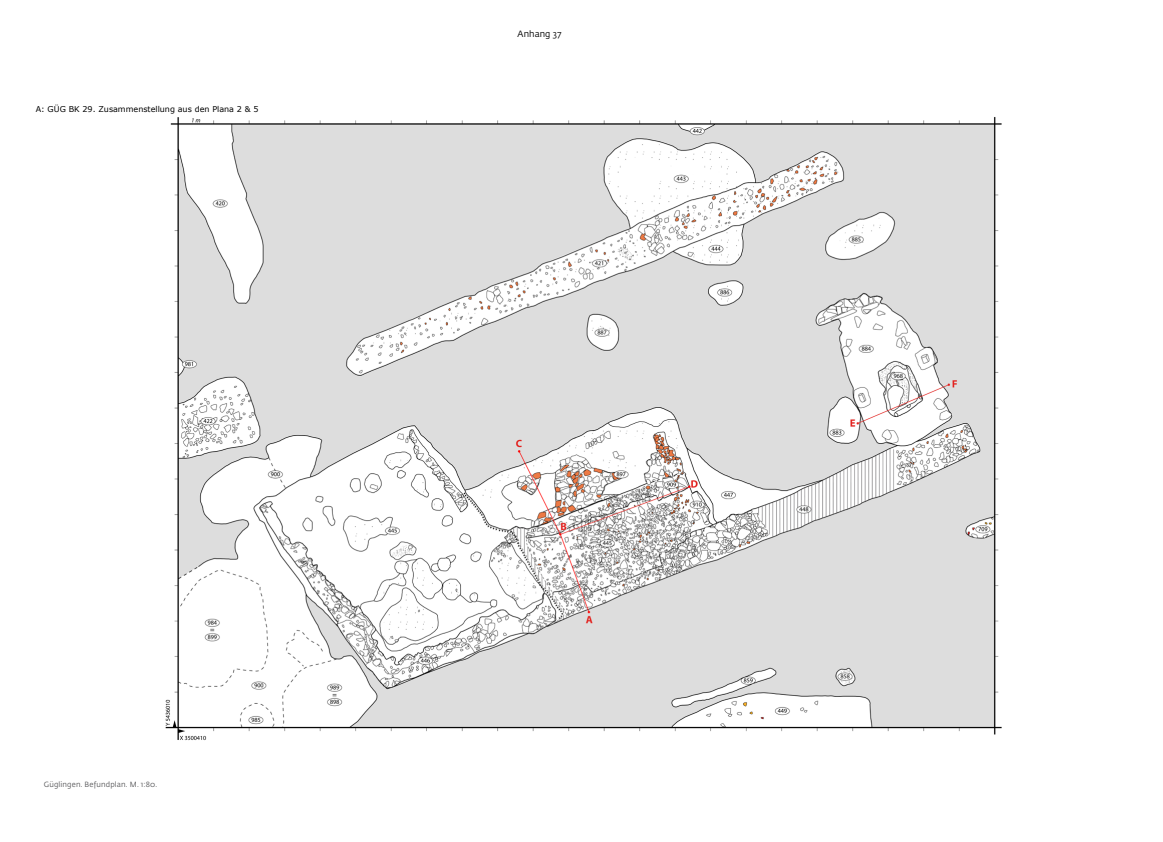
<style>
.page{position:relative;width:1163px;height:842px;background:#fff}
.page>*{position:absolute;margin:0;border:0;box-sizing:border-box;transform-origin:0 0}
.t1{font:9px "Fedra Sans Pro";letter-spacing:.01em;color:#000}
.t2{font:8px "Verdana";color:#000}
.t3{font:7.5px "Fedra Sans Pro";letter-spacing:.02em;color:#58585a}
</style>
<div class="page">
<img style="left:165px;top:117px;width:837px;height:624px">
<p class="t2" style="left:36px;top:104px;width:224px">A: GÜG BK 29. Zusammenstellung aus den Plana 2 &amp; 5</p>
<p class="t1" style="left:517px;top:27px;width:46px">Anhang 37</p>
<p class="t3" style="left:44px;top:779px;width:115px">Güglingen. Befundplan. M. 1:80.</p>
</div>
